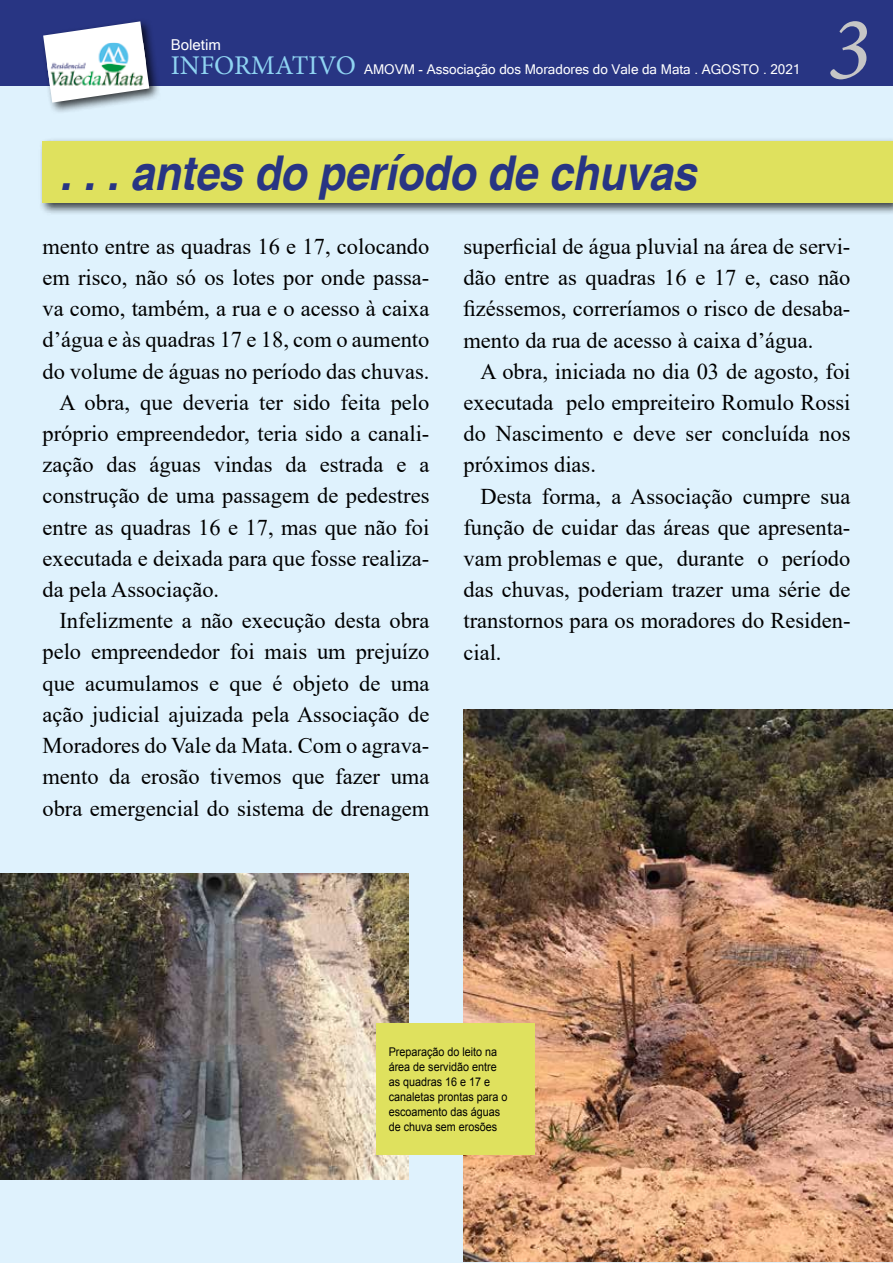
<style>
.page{position:relative;width:893px;height:1263px;background:#dff2fd}
.page>*{position:absolute;margin:0;border:0;box-sizing:border-box;transform-origin:0 0}
.t1{font:italic 90px "Minion Pro";color:#c6c6c6}
.t2{font:italic 700 48px "Helvetica";letter-spacing:-.005em;color:#283583;scale:.9 1}
.t3{font:27px "Minion Pro";color:#8fd4f2}
.t4{font:22.5px/31.2px "Times New Roman";color:#000;text-align:justify}
.t5{font:15px "Microsoft Sans Serif";color:#fff}
.t6{font:13.5px "Microsoft Sans Serif";color:#fff}
.t7{font:12px/15px "Arial";color:#000;scale:.9 1}
</style>
<div class="page">
<div style="left:0;top:0;width:893px;height:85px;background:#283583"></div>
<div style="left:40px;top:18px;width:121px;height:97px;background:#000;opacity:.75"></div>
<svg style="left:43px;top:21px;width:106px;height:82px"></svg>
<img style="left:47px;top:43px;width:99px;height:46px">
<div style="left:38px;top:137px;width:855px;height:79px;background:#000;opacity:.75"></div>
<div style="left:42px;top:141px;width:851px;height:62px;background:#dfe15e"></div>
<img style="left:463px;top:709px;width:430px;height:553px">
<img style="left:0;top:874px;width:408px;height:305px">
<div style="left:376px;top:1023px;width:158px;height:132px;background:#dfe15e"></div>
<p class="t5" style="left:171px;top:35px;width:52px">Boletim</p>
<p class="t3" style="left:171px;top:47px;width:187px">INFORMATIVO</p>
<p class="t6" style="left:364px;top:60px;width:438px">AMOVM - Associação dos Moradores do Vale da Mata . AGOSTO . 2021</p>
<h1 class="t1" style="left:828px;top:-12px;width:44px">3</h1>
<h2 class="t2" style="left:59px;top:143px;width:709px">. . . antes do período de chuvas</h2>
<p class="t4" style="left:42px;top:230px;width:388px">mento entre as quadras 16 e 17, colocando</p>
<p class="t4" style="left:42px;top:261px;width:388px">em risco, não só os lotes por onde passa-</p>
<p class="t4" style="left:42px;top:292px;width:389px">va como, também, a rua e o acesso à caixa</p>
<p class="t4" style="left:42px;top:323px;width:388px">d’água e às quadras 17 e 18, com o aumento</p>
<p class="t4" style="left:42px;top:355px;width:388px">do volume de águas no período das chuvas.</p>
<p class="t4" style="left:59px;top:386px;width:371px">A obra, que deveria ter sido feita pelo</p>
<p class="t4" style="left:42px;top:417px;width:388px">próprio empreendedor, teria sido a canali-</p>
<p class="t4" style="left:42px;top:448px;width:388px">zação das águas vindas da estrada e a</p>
<p class="t4" style="left:42px;top:480px;width:389px">construção de uma passagem de pedestres</p>
<p class="t4" style="left:42px;top:511px;width:388px">entre as quadras 16 e 17, mas que não foi</p>
<p class="t4" style="left:42px;top:542px;width:388px">executada e deixada para que fosse realiza-</p>
<p class="t4" style="left:42px;top:573px;width:178px">da pela Associação.</p>
<p class="t4" style="left:59px;top:604px;width:371px">Infelizmente a não execução desta obra</p>
<p class="t4" style="left:42px;top:636px;width:389px">pelo empreendedor foi mais um prejuízo</p>
<p class="t4" style="left:42px;top:667px;width:389px">que acumulamos e que é objeto de uma</p>
<p class="t4" style="left:42px;top:698px;width:388px">ação judicial ajuizada pela Associação de</p>
<p class="t4" style="left:42px;top:729px;width:388px">Moradores do Vale da Mata. Com o agrava-</p>
<p class="t4" style="left:42px;top:760px;width:388px">mento da erosão tivemos que fazer uma</p>
<p class="t4" style="left:42px;top:792px;width:389px">obra emergencial do sistema de drenagem</p>
<p class="t4" style="left:463px;top:230px;width:389px">superficial de água pluvial na área de servi&shy;dão entre as quadras 16 e 17 e, caso não fizéssemos, correríamos o risco de desaba&shy;mento da rua de acesso à caixa d’água.</p>
<p class="t4" style="left:463px;top:355px;width:389px;text-indent:17px">A obra, iniciada no dia 03 de agosto, foi executada pelo empreiteiro Romulo Rossi do Nascimento e deve ser concluída nos próximos dias.</p>
<p class="t4" style="left:463px;top:480px;width:389px;text-indent:17px">Desta forma, a Associação cumpre sua função de cuidar das áreas que apresenta&shy;vam problemas e que, durante o período das chuvas, poderiam trazer uma série de transtornos para os moradores do Residen&shy;cial.</p>
<p class="t7" style="left:389px;top:1045px;width:134px">Preparação do leito na área de servidão entre as quadras 16 e 17 e canaletas prontas para o escoamento das águas de chuva sem erosões</p>
</div>
